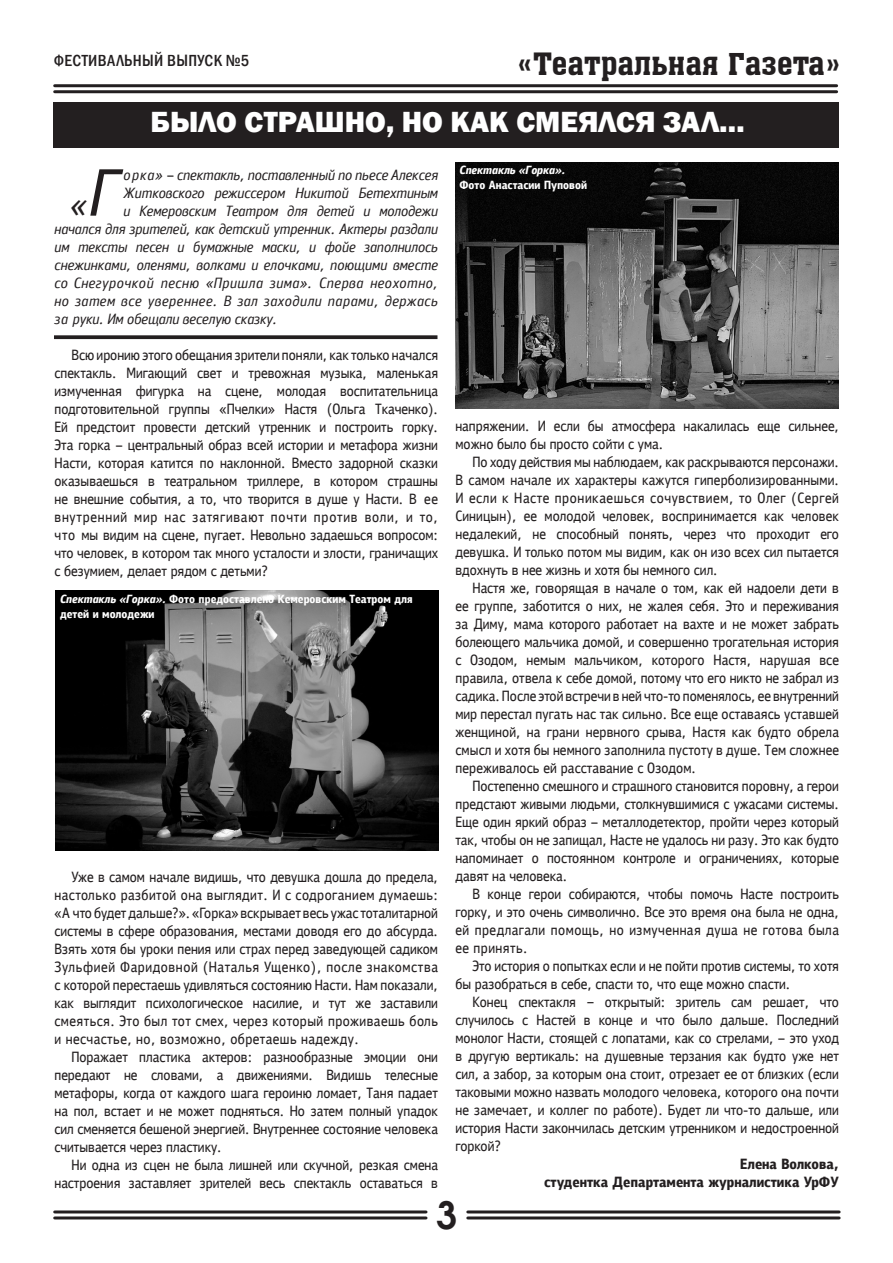
<style>
.page{position:relative;width:893px;height:1263px;background:#fff}
.page>*{position:absolute;margin:0;border:0;box-sizing:border-box;transform-origin:0 0}
.t1{font:700 37.5px "Avant Garde Gothic C";color:#231f20}
.t2{font:800 30px "Franklin Gothic";color:#fff}
.t3{font:30px "a Assuan";color:#231f20}
.t4{font:500 condensed 16.5px "Franklin Gothic";letter-spacing:.02em;color:#231f20}
</style>
<div class="page">
<hr style="left:55px;top:1210px;width:371px;height:3px;background:#231f20">
<hr style="left:55px;top:1216px;width:371px;height:3px;background:#231f20">
<hr style="left:468px;top:1210px;width:371px;height:3px;background:#231f20">
<hr style="left:468px;top:1216px;width:371px;height:3px;background:#231f20">
<div style="left:53px;top:102px;width:785px;height:45px;background:#231f20"></div>
<hr style="left:55px;top:84px;width:782px;height:3px;background:#231f20">
<hr style="left:55px;top:90px;width:782px;height:3px;background:#231f20">
<svg style="left:54px;top:335px;width:383px;height:4px;background:#343132"></svg>
<img style="left:55px;top:590px;width:383px;height:260px">
<img style="left:455px;top:162px;width:383px;height:246px">
<div style="left:460px;top:166px;width:126px;height:26px;background:#070707"></div>
<svg style="left:60px;top:595px;width:352px;height:25px;background:#3f3f3f"></svg>
<p class="t4" style="left:54px;top:49px;width:197px">ФЕСТИВАЛЬНЫЙ ВЫПУСК №5</p>
<p class="t3" style="left:517px;top:48px;width:326px">«Театральная Газета»</p>
<p class="t2" style="left:151px;top:103px;width:596px">БЫЛО СТРАШНО, НО КАК СМЕЯЛСЯ ЗАЛ…</p>
<p class="t1" style="left:436px;top:1192px;width:22px">3</p>
</div>
